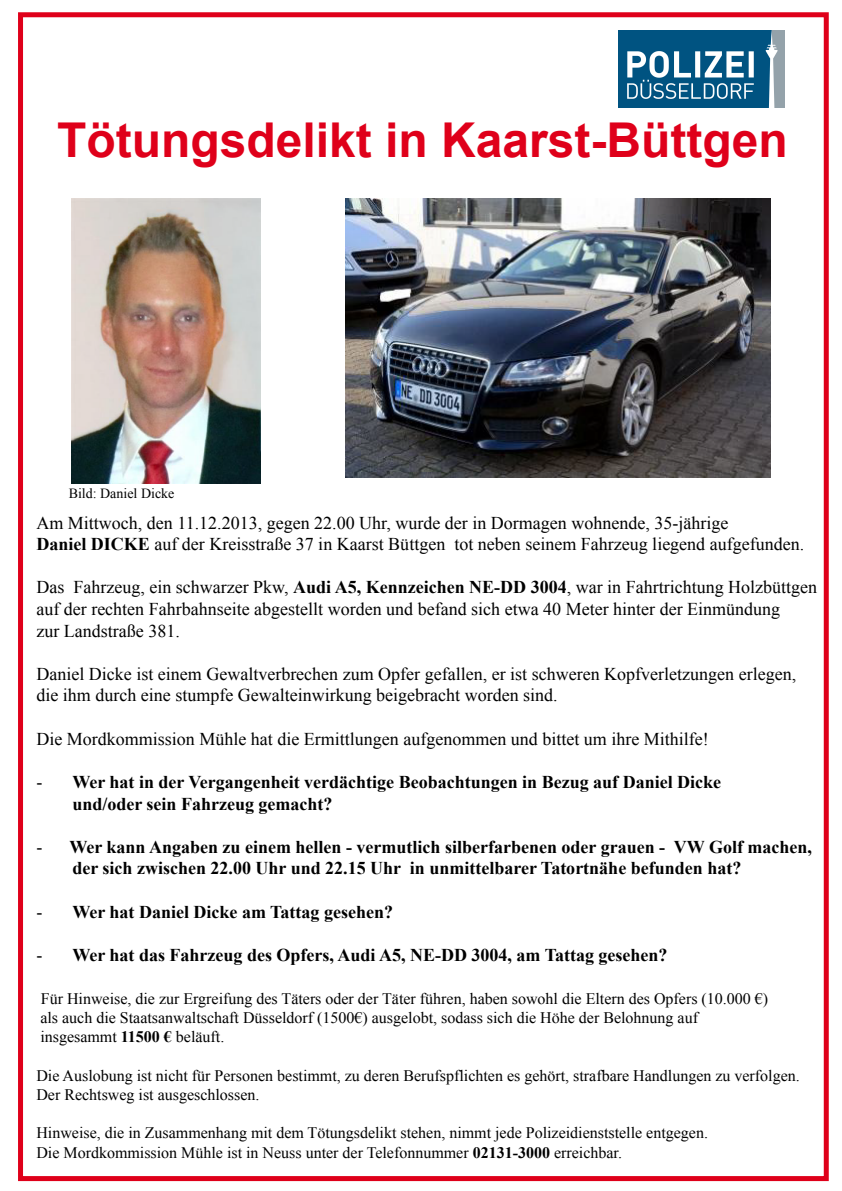
<style>
.page{position:relative;width:842px;height:1191px;background:#fff}
.page>*{position:absolute;margin:0;border:0;box-sizing:border-box;transform-origin:0 0}
.t1{font:700 48px "Arial";color:#df001a}
.t2{font:18px/21.6px "Times New Roman";color:#000}
.t3{font:700 18px/21.6px "Times New Roman";color:#000}
.t4{font:16px/19.2px "Times New Roman";color:#000}
.t5{font:14px "Times New Roman";color:#000}
.s1{font-weight:700}
.s2{font-weight:400}
</style>
<div class="page">
<div style="left:18px;top:12px;width:811px;height:1169px;background:#fff;border:5px solid #df001a"></div>
<img style="left:618px;top:30px;width:166px;height:78px">
<img style="left:72px;top:199px;width:189px;height:284px">
<img style="left:346px;top:199px;width:425px;height:278px">
<h1 class="t1" style="left:57px;top:108px;width:732px">Tötungsdelikt in Kaarst-Büttgen</h1>
<p class="t5" style="left:69px;top:484px;width:107px">Bild: Daniel Dicke</p>
<p class="t2" style="left:36px;top:511px;width:769px">Am Mittwoch, den 11.12.2013, gegen 22.00 Uhr, wurde der in Dormagen wohnende, 35-jährige<br><span class="s1">Daniel DICKE</span> auf der Kreisstraße 37 in Kaarst Büttgen tot neben seinem Fahrzeug liegend aufgefunden.</p>
<p class="t2" style="left:36px;top:576px;width:782px">Das Fahrzeug, ein schwarzer Pkw, <span class="s1">Audi A5, Kennzeichen NE-DD 3004</span>, war in Fahrtrichtung Holzbüttgen auf der rechten Fahrbahnseite abgestellt worden und befand sich etwa 40 Meter hinter der Einmündung<br>zur Landstraße 381.</p>
<p class="t2" style="left:36px;top:663px;width:761px">Daniel Dicke ist einem Gewaltverbrechen zum Opfer gefallen, er ist schweren Kopfverletzungen erlegen, die ihm durch eine stumpfe Gewalteinwirkung beigebracht worden sind.</p>
<p class="t2" style="left:36px;top:727px;width:674px">Die Mordkommission Mühle hat die Ermittlungen aufgenommen und bittet um ihre Mithilfe!</p>
<p class="t3" style="left:72px;top:770px;width:650px;text-indent:-36px"><span class="s2">-</span> Wer hat in der Vergangenheit verdächtige Beobachtungen in Bezug auf Daniel Dicke und/oder sein Fahrzeug gemacht?</p>
<p class="t3" style="left:72px;top:835px;width:741px;text-indent:-36px"><span class="s2">-</span> Wer kann Angaben zu einem hellen - vermutlich silberfarbenen oder grauen - VW Golf machen, der sich zwischen 22.00 Uhr und 22.15 Uhr in unmittelbarer Tatortnähe befunden hat?</p>
<p class="t3" style="left:36px;top:900px;width:358px"><span class="s2">-</span> Wer hat Daniel Dicke am Tattag gesehen?</p>
<p class="t3" style="left:36px;top:943px;width:633px"><span class="s2">-</span> Wer hat das Fahrzeug des Opfers, Audi A5, NE-DD 3004, am Tattag gesehen?</p>
<p class="t4" style="left:40px;top:988px;width:729px">Für Hinweise, die zur Ergreifung des Täters oder der Täter führen, haben sowohl die Eltern des Opfers (10.000 €) als auch die Staatsanwaltschaft Düsseldorf (1500€) ausgelobt, sodass sich die Höhe der Belohnung auf insgesammt <span class="s1">11500 €</span> beläuft.</p>
<p class="t4" style="left:36px;top:1065px;width:765px">Die Auslobung ist nicht für Personen bestimmt, zu deren Berufspflichten es gehört, strafbare Handlungen zu verfolgen.<br>Der Rechtsweg ist ausgeschlossen.</p>
<p class="t4" style="left:36px;top:1123px;width:673px">Hinweise, die in Zusammenhang mit dem Tötungsdelikt stehen, nimmt jede Polizeidienststelle entgegen.<br>Die Mordkommission Mühle ist in Neuss unter der Telefonnummer <span class="s1">02131-3000</span> erreichbar.</p>
</div>
